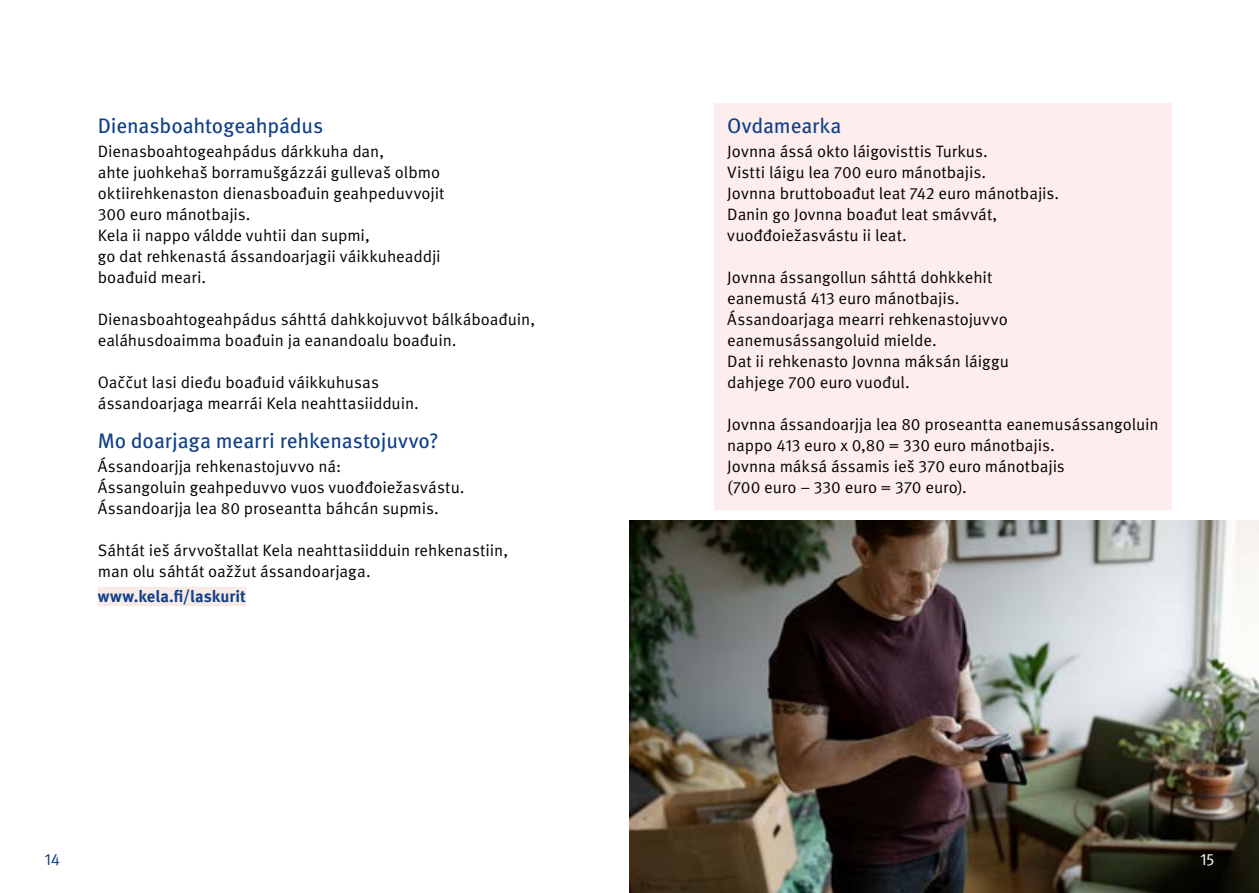
<style>
.page{position:relative;width:1259px;height:893px;background:#fff}
.page>*{position:absolute;margin:0;border:0;box-sizing:border-box;transform-origin:0 0}
.H2_otsikko{font:21px "Meta Pro";letter-spacing:-.01em;color:#0f3f8a}
.Body_copy{font:16.5px/21px "Meta Pro Norm";letter-spacing:-.005em;color:#000}
.H2_otsikko-2{font:16.5px/21px "Meta Pro Norm";letter-spacing:-.005em;color:#000}
.Links{font:700 16.5px "Meta Pro";letter-spacing:.005em;color:#0f3f8a}
.t1{font:16.5px "Meta Pro Norm";color:#0f3f8a}
.t2{font:16.5px "Meta Pro Norm";color:#fff}
</style>
<div class="page">
<div style="left:98px;top:587px;width:148px;height:19px;background:#f8eae6"></div>
<div style="left:714px;top:103px;width:457px;height:407px;background:#fdeded"></div>
<img style="left:629px;top:521px;width:630px;height:372px">
<h2 class="H2_otsikko" style="left:98px;top:110px;width:227px">Dienasboahtogeahpádus</h2>
<p class="Body_copy" style="left:98px;top:140px;width:348px">Dienasboahtogeahpádus dárkkuha dan,<br>ahte juohkehaš borramušgázzái gullevaš olbmo oktiirehkenaston dienasboađuin geahpeduvvojit 300 euro mánotbajis.</p>
<p class="Body_copy" style="left:98px;top:224px;width:344px">Kela ii nappo váldde vuhtii dan supmi,<br>go dat rehkenastá ássandoarjagii váikkuheaddji boađuid meari.</p>
<p class="Body_copy" style="left:98px;top:308px;width:439px">Dienasboahtogeahpádus sáhttá dahkkojuvvot bálkáboađuin, ealáhusdoaimma boađuin ja eanandoalu boađuin.</p>
<p class="Body_copy" style="left:98px;top:371px;width:322px">Oaččut lasi dieđu boađuid váikkuhusas ássandoarjaga mearrái Kela neahttasiidduin.</p>
<h2 class="H2_otsikko" style="left:98px;top:425px;width:342px">Mo doarjaga mearri rehkenastojuvvo?</h2>
<p class="Body_copy" style="left:98px;top:455px;width:245px">Ássandoarjja rehkenastojuvvo ná:</p>
<p class="Body_copy" style="left:98px;top:476px;width:368px">Ássangoluin geahpeduvvo vuos vuođđoiežasvástu.<br>Ássandoarjja lea 80 proseantta báhcán supmis.</p>
<p class="Body_copy" style="left:98px;top:539px;width:412px">Sáhtát ieš árvvoštallat Kela neahttasiidduin rehkenastiin, man olu sáhtát oažžut ássandoarjaga.</p>
<p class="Links" style="left:98px;top:584px;width:150px">www.kela.fi/laskurit</p>
<h2 class="H2_otsikko" style="left:727px;top:109px;width:116px">Ovdamearka</h2>
<h2 class="H2_otsikko-2" style="left:727px;top:139px;width:262px">Jovnna ássá okto láigovisttis Turkus.</h2>
<h2 class="H2_otsikko-2" style="left:727px;top:160px;width:260px">Vistti láigu lea 700 euro mánotbajis.</h2>
<h2 class="H2_otsikko-2" style="left:727px;top:181px;width:333px">Jovnna bruttoboađut leat 742 euro mánotbajis.</h2>
<h2 class="H2_otsikko-2" style="left:727px;top:202px;width:271px">Danin go Jovnna boađut leat smávvát, vuođđoiežasvástu ii leat.</h2>
<h2 class="H2_otsikko-2" style="left:727px;top:265px;width:266px">Jovnna ássangollun sáhttá dohkkehit eanemustá 413 euro mánotbajis.</h2>
<h2 class="H2_otsikko-2" style="left:727px;top:307px;width:282px">Ássandoarjaga mearri rehkenastojuvvo eanemusássangoluid mielde.</h2>
<h2 class="H2_otsikko-2" style="left:727px;top:349px;width:283px">Dat ii rehkenasto Jovnna máksán láiggu dahjege 700 euro vuođul.</h2>
<h2 class="H2_otsikko-2" style="left:727px;top:412px;width:433px">Jovnna ássandoarjja lea 80 proseantta eanemusássangoluin nappo 413 euro x 0,80 = 330 euro mánotbajis.</h2>
<h2 class="H2_otsikko-2" style="left:727px;top:454px;width:339px">Jovnna máksá ássamis ieš 370 euro mánotbajis (700 euro – 330 euro = 370 euro).</h2>
<p class="t1" style="left:44px;top:847px;width:17px">14</p>
<p class="t2" style="left:1200px;top:847px;width:16px">15</p>
</div>
